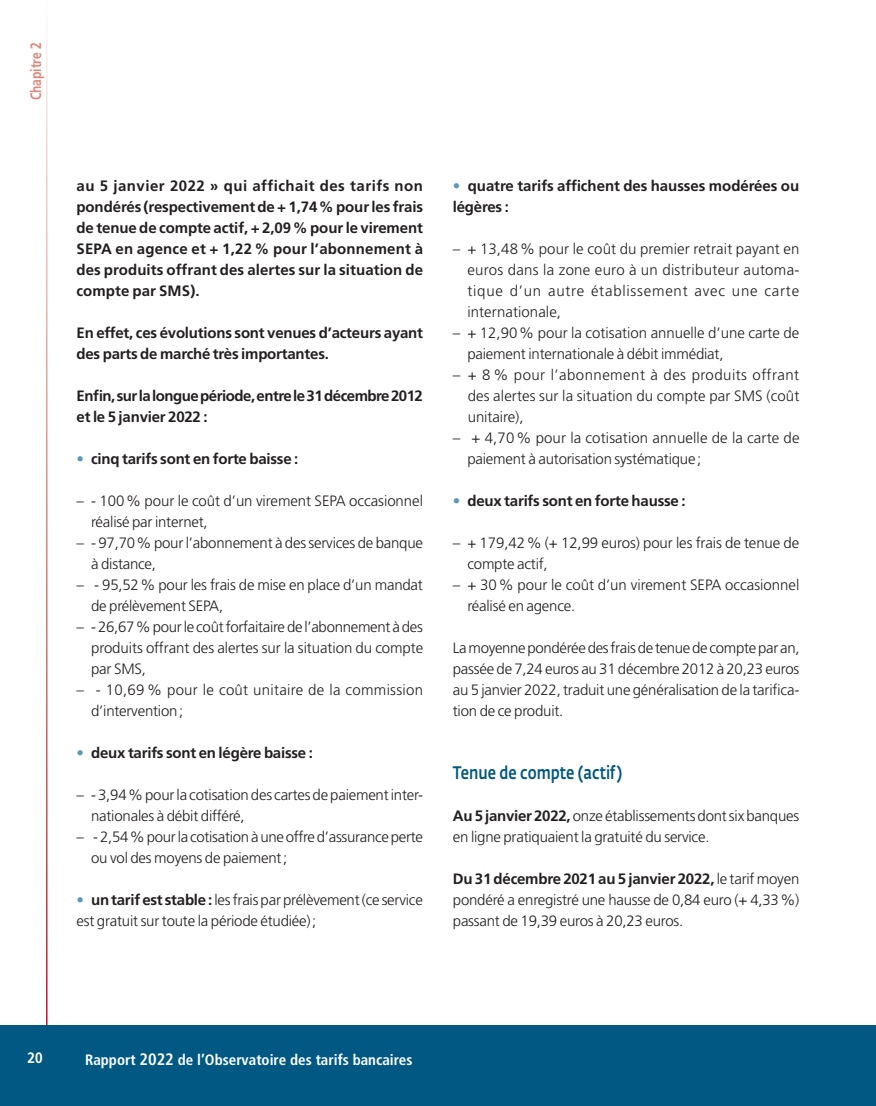
<style>
.page{position:relative;width:876px;height:1106px;background:#fff}
.page>*{position:absolute;margin:0;border:0;box-sizing:border-box;transform-origin:0 0}
.t1{font:500 18px "Fedra Sans Alt Std";color:#005883;scale:.8 1}
.t2{font:300 15px/21px "Frutiger LT Std";letter-spacing:-.015em;color:#231f20}
.t3{font:700 15px/21px "Frutiger LT Std";letter-spacing:-.015em;color:#231f20}
.t4{font:700 15px/21px "Frutiger LT Std";letter-spacing:-.035em;color:#231f20}
.t5{font:300 15px/21px "Frutiger LT Std";letter-spacing:.02em;color:#231f20}
.t6{font:700 condensed 15px "Frutiger LT Std";color:#fff}
.t7{font:700 15px "Frutiger LT Std";color:#df887c;scale:.8 1}
.t8{font:700 15px "Frutiger LT Std";color:#fff;scale:.9 1}
.s1{font-weight:300;color:#5b98ba}
.s2{color:#5b98ba}
.s3{font-weight:700}
.s4{font-size:16.5px}
</style>
<div class="page">
<div style="left:0;top:1025px;width:876px;height:81px;background:#005883"></div>
<p class="t7" style="left:27px;top:100px;width:74px;rotate:-90deg">Chapitre 2</p>
<p class="t3" style="left:77px;top:175px;width:348px;text-align:justify">au 5 janvier 2022 » qui affichait des tarifs non pondérés (respectivement de + 1,74% pour les frais de tenue de compte actif, + 2,09% pour le virement SEPA en agence et + 1,22% pour l’abonnement à des produits offrant des alertes sur la situation de compte par SMS).</p>
<p class="t3" style="left:77px;top:322px;width:348px">En effet, ces évolutions sont venues d’acteurs ayant des parts de marché très importantes.</p>
<p class="t4" style="left:77px;top:385px;width:348px">Enfin, sur la longue période, entre le 31 décembre 2012 et le 5 janvier 2022 :</p>
<p class="t3" style="left:77px;top:448px;width:223px"><span class="s1">•</span> cinq tarifs sont en forte baisse :</p>
<p class="t2" style="left:91px;top:491px;width:333px;text-indent:-15px">– - 100% pour le coût d’un virement SEPA occasionnel réalisé par internet,</p>
<p class="t2" style="left:91px;top:533px;width:333px;text-indent:-15px">– - 97,70% pour l’abonnement à des services de banque à distance,</p>
<p class="t2" style="left:91px;top:575px;width:333px;text-indent:-15px">– - 95,52% pour les frais de mise en place d’un mandat de prélèvement SEPA,</p>
<p class="t2" style="left:91px;top:617px;width:334px;text-align:justify;text-indent:-15px">– - 26,67% pour le coût forfaitaire de l’abonnement à des produits offrant des alertes sur la situation du compte par SMS,</p>
<p class="t5" style="left:91px;top:680px;width:333px;text-indent:-15px">– - 10,69% pour le coût unitaire de la commission d’intervention;</p>
<p class="t3" style="left:77px;top:742px;width:238px"><span class="s1">•</span> deux tarifs sont en légère baisse :</p>
<p class="t2" style="left:91px;top:785px;width:333px;text-indent:-15px">– - 3,94% pour la cotisation des cartes de paiement inter&shy;nationales à débit différé,</p>
<p class="t2" style="left:91px;top:827px;width:333px;text-indent:-15px">– - 2,54% pour la cotisation à une offre d’assurance perte ou vol des moyens de paiement;</p>
<p class="t2" style="left:77px;top:890px;width:348px"><span class="s2">•</span> <span class="s3">un tarif est stable :</span> les frais par prélèvement (ce service est gratuit sur toute la période étudiée);</p>
<p class="t3" style="left:453px;top:175px;width:348px"><span class="s1">•</span> quatre tarifs affichent des hausses modérées ou légères :</p>
<p class="t2" style="left:467px;top:239px;width:334px;text-align:justify;text-indent:-15px">– + 13,48% pour le coût du premier retrait payant en euros dans la zone euro à un distributeur automa&shy;tique d’un autre établissement avec une carte internationale,</p>
<p class="t2" style="left:467px;top:323px;width:333px;text-indent:-15px">– + 12,90% pour la cotisation annuelle d’une carte de paiement internationale à débit immédiat,</p>
<p class="t2" style="left:468px;top:365px;width:333px;text-align:justify;text-indent:-15px">– + 8 % pour l’abonnement à des produits offrant des alertes sur la situation du compte par SMS (coût unitaire),</p>
<p class="t2" style="left:467px;top:428px;width:334px;text-indent:-15px">– + 4,70% pour la cotisation annuelle de la carte de paiement à autorisation systématique;</p>
<p class="t3" style="left:453px;top:490px;width:234px"><span class="s1">•</span> deux tarifs sont en forte hausse :</p>
<p class="t2" style="left:467px;top:533px;width:333px;text-indent:-15px">– + 179,42% (+ 12,99 euros) pour les frais de tenue de compte actif,</p>
<p class="t2" style="left:467px;top:575px;width:334px;text-indent:-15px">– + 30% pour le coût d’un virement SEPA occasionnel réalisé en agence.</p>
<p class="t2" style="left:453px;top:638px;width:348px;text-align:justify">La moyenne pondérée des frais de tenue de compte par an, passée de 7,24 euros au 31 décembre 2012 à 20,23 euros au 5 janvier 2022, traduit une généralisation de la tarifica&shy;tion de ce produit.</p>
<p class="t1" style="left:453px;top:762px;width:213px">Tenue de compte (actif)</p>
<p class="t2" style="left:453px;top:806px;width:348px"><span class="s3">Au 5 janvier 2022,</span> onze établissements dont six banques en ligne pratiquaient la gratuité du service.</p>
<p class="t2" style="left:453px;top:869px;width:348px;text-align:justify"><span class="s3">Du 31 décembre 2021 au 5 janvier 2022,</span> le tarif moyen pondéré a enregistré une hausse de 0,84 euro (+ 4,33%) passant de 19,39 euros à 20,23 euros.</p>
<p class="t8" style="left:28px;top:1049px;width:18px">20</p>
<p class="t6" style="left:85px;top:1050px;width:329px">Rapport <span class="s4">2022</span> de l’Observatoire des tarifs bancaires</p>
</div>
